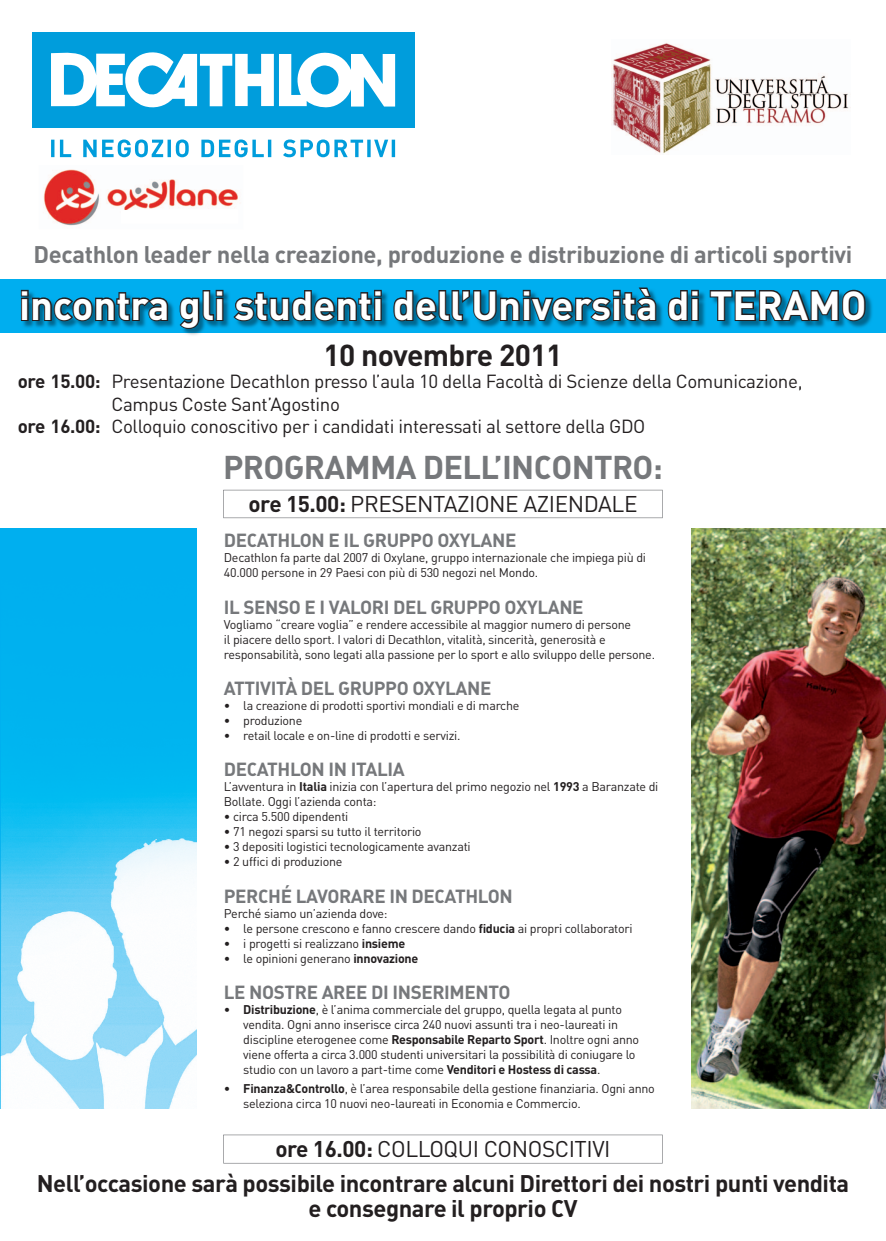
<style>
.page{position:relative;width:886px;height:1241px;background:#fff}
.page>*{position:absolute;margin:0;border:0;box-sizing:border-box;transform-origin:0 0}
.t1{font:700 40px "DIN";color:#fff}
.t2{font:700 32.5px "DIN";letter-spacing:-.02em;color:#76787b}
.t3{font:700 30px "DIN";letter-spacing:-.02em;color:#231f20}
.t4{font:700 23.75px/25px "DIN";letter-spacing:-.02em;color:#231f20;text-align:center}
.t5{font:700 23.75px "DIN";letter-spacing:-.015em;color:#76787b}
.t6{font:22.5px "DIN";letter-spacing:-.02em;color:#231f20}
.t7{font:18.75px "DIN";letter-spacing:-.02em;color:#231f20}
.t8{font:700 18.75px "DIN";letter-spacing:-.02em;color:#76787b}
.t9{font:12.5px/15px "DIN";letter-spacing:-.02em;color:#231f20}
.s1{font-weight:700}
</style>
<div class="page">
<svg style="left:223px;top:489px;width:440px;height:29px"></svg>
<div style="left:0;top:279px;width:886px;height:53px;background:#00aeef"></div>
<div style="left:32px;top:32px;width:382px;height:95px;background:#009ddc"></div>
<svg style="left:51px;top:52px;width:344px;height:56px"></svg>
<svg style="left:51px;top:139px;width:344px;height:18px"></svg>
<img style="left:43px;top:169px;width:195px;height:57px">
<img style="left:22px;top:292px;width:851px;height:43px">
<svg style="left:20px;top:289px;width:149px;height:34px"></svg>
<svg style="left:178px;top:289px;width:47px;height:41px"></svg>
<svg style="left:232px;top:289px;width:151px;height:34px"></svg>
<svg style="left:391px;top:287px;width:266px;height:36px"></svg>
<svg style="left:665px;top:289px;width:35px;height:34px"></svg>
<svg style="left:708px;top:289px;width:160px;height:34px;background:#0d6182"></svg>
<svg style="left:223px;top:1134px;width:440px;height:29px"></svg>
<img style="left:691px;top:528px;width:195px;height:579px">
<img style="left:0;top:528px;width:196px;height:579px">
<img style="left:612px;top:42px;width:237px;height:111px">
<h3 class="t5" style="left:34px;top:238px;width:820px">Decathlon leader nella creazione, produzione e distribuzione di articoli sportivi</h3>
<h1 class="t1" style="left:19px;top:279px;width:849px">incontra gli studenti dell’Università di TERAMO</h1>
<h3 class="t3" style="left:323px;top:335px;width:241px">10 novembre 2011</h3>
<h3 class="t7" style="left:18px;top:370px;width:786px"><span class="s1">ore 15.00:</span> Presentazione Decathlon presso l’aula 10 della Facoltà di Scienze della Comunicazione,</h3>
<h3 class="t7" style="left:111px;top:392px;width:230px">Campus Coste Sant’Agostino</h3>
<h3 class="t7" style="left:18px;top:415px;width:629px"><span class="s1">ore 16.00:</span> Colloquio conoscitivo per i candidati interessati al settore della GDO</h3>
<h2 class="t2" style="left:223px;top:446px;width:441px">PROGRAMMA DELL’INCONTRO:</h2>
<h3 class="t6" style="left:248px;top:489px;width:390px"><span class="s1">ore 15.00:</span> PRESENTAZIONE AZIENDALE</h3>
<h3 class="t8" style="left:224px;top:528px;width:294px">DECATHLON E IL GRUPPO OXYLANE</h3>
<p class="t9" style="left:224px;top:550px;width:424px">Decathlon fa parte dal 2007 di Oxylane, gruppo internazionale che impiega più di<br>40.000 persone in 29 Paesi con più di 530 negozi nel Mondo.</p>
<h3 class="t8" style="left:224px;top:594px;width:361px">IL SENSO E I VALORI DEL GRUPPO OXYLANE</h3>
<p class="t9" style="left:224px;top:616px;width:433px">Vogliamo “creare voglia” e rendere accessibile al maggior numero di persone<br>il piacere dello sport. I valori di Decathlon, vitalità, sincerità, generosità e responsabilità, sono legati alla passione per lo sport e allo sviluppo delle persone.</p>
<h3 class="t8" style="left:224px;top:676px;width:269px">ATTIVITÀ DEL GRUPPO OXYLANE</h3>
<p class="t9" style="left:224px;top:697px;width:297px">• la creazione di prodotti sportivi mondiali e di marche</p>
<p class="t9" style="left:224px;top:712px;width:80px">• produzione</p>
<p class="t9" style="left:224px;top:727px;width:238px">• retail locale e on-line di prodotti e servizi.</p>
<h3 class="t8" style="left:224px;top:757px;width:182px">DECATHLON IN ITALIA</h3>
<p class="t9" style="left:224px;top:779px;width:436px">L’avventura in <span class="s1">Italia</span> inizia con l’apertura del primo negozio nel <span class="s1">1993</span> a Baranzate di<br>Bollate. Oggi l’azienda conta:</p>
<p class="t9" style="left:224px;top:809px;width:126px">• circa 5.500 dipendenti</p>
<p class="t9" style="left:224px;top:824px;width:199px">• 71 negozi sparsi su tutto il territorio</p>
<p class="t9" style="left:224px;top:839px;width:248px">• 3 depositi logistici tecnologicamente avanzati</p>
<p class="t9" style="left:224px;top:854px;width:120px">• 2 uffici di produzione</p>
<h3 class="t8" style="left:224px;top:883px;width:290px">PERCHÉ LAVORARE IN DECATHLON</h3>
<p class="t9" style="left:224px;top:905px;width:165px">Perché siamo un’azienda dove:</p>
<p class="t9" style="left:224px;top:920px;width:410px">• le persone crescono e fanno crescere dando <span class="s1">fiducia</span> ai propri collaboratori</p>
<p class="t9" style="left:224px;top:935px;width:183px">• i progetti si realizzano <span class="s1">insieme</span></p>
<p class="t9" style="left:224px;top:950px;width:196px">• le opinioni generano <span class="s1">innovazione</span></p>
<h3 class="t8" style="left:224px;top:979px;width:288px">LE NOSTRE AREE DI INSERIMENTO</h3>
<p class="t9" style="left:243px;top:1001px;width:397px;text-indent:-19px">• <span class="s1">Distribuzione</span>, è l’anima commerciale del gruppo, quella legata al punto vendita. Ogni anno inserisce circa 240 nuovi assunti tra i neo-laureati in discipline eterogenee come <span class="s1">Responsabile Reparto Sport</span>. Inoltre ogni anno viene offerta a circa 3.000 studenti universitari la possibilità di coniugare lo studio con un lavoro a part-time come <span class="s1">Venditori e Hostess di cassa</span>.</p>
<p class="t9" style="left:243px;top:1080px;width:413px;text-indent:-19px">• <span class="s1">Finanza&amp;Controllo</span>, è l’area responsabile della gestione finanziaria. Ogni anno seleziona circa 10 nuovi neo-laureati in Economia e Commercio.</p>
<h3 class="t6" style="left:275px;top:1134px;width:337px"><span class="s1">ore 16.00:</span> COLLOQUI CONOSCITIVI</h3>
<h3 class="t4" style="left:37px;top:1169px;width:814px">Nell’occasione sarà possibile incontrare alcuni Direttori dei nostri punti vendita e consegnare il proprio CV</h3>
</div>
